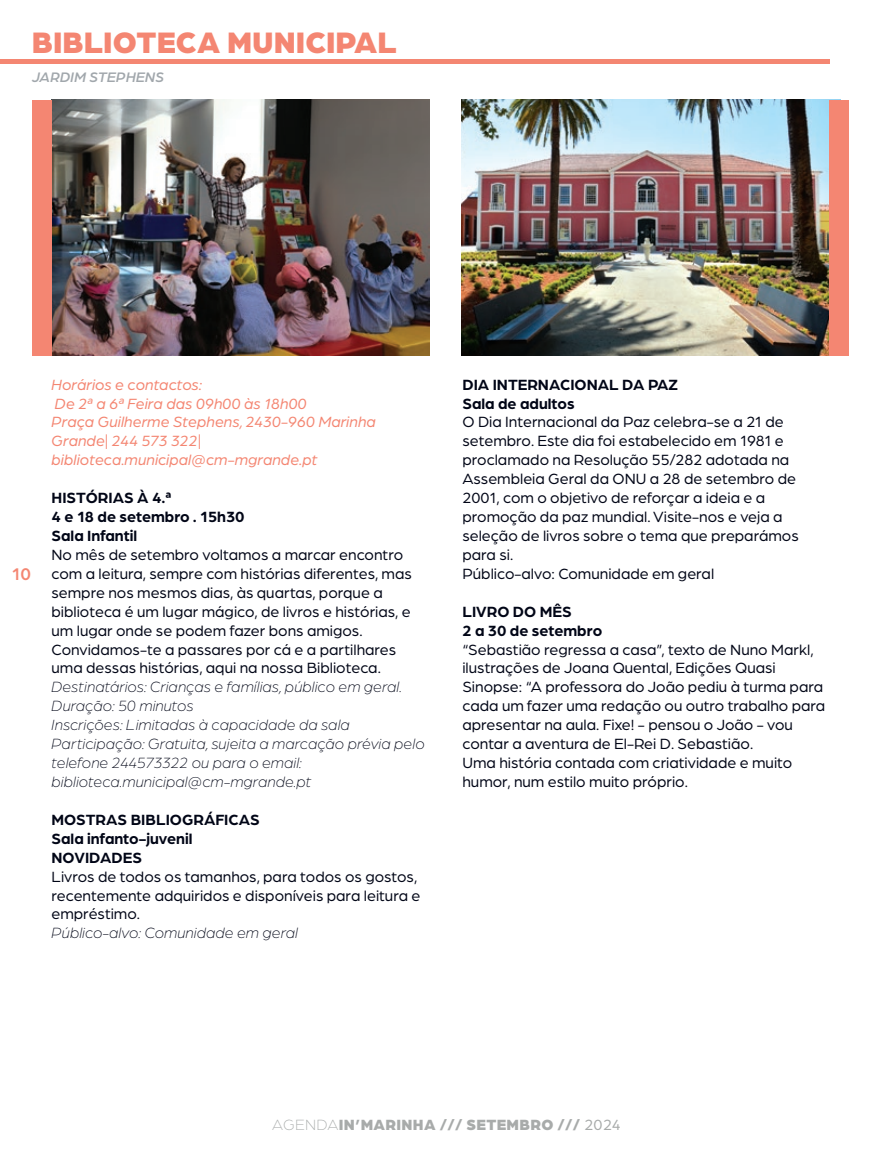
<style>
.page{position:relative;width:893px;height:1149px;background:#fff}
.page>*{position:absolute;margin:0;border:0;box-sizing:border-box;transform-origin:0 0}
.t1{font:900 31.5px "Arboria";color:#f48672}
.t2{font:500 18px "Arboria";color:#f48672}
.t3{font:15.75px/18.9px "Arboria";color:#000516}
.t4{font:italic 300 15.75px/18.9px "Arboria";color:#000516}
.t5{font:700 15.75px/18.9px "Arboria";color:#000516}
.t6{font:italic 15.75px/18.9px "Arboria";color:#f48672}
.t7{font:900 15.75px "Arboria";letter-spacing:.02em;color:#a8abaa}
.t8{font:italic 500 14.62px "Arboria";color:#a1a7ac}
.s1{font-weight:300}
.s2{font-weight:400}
</style>
<div class="page">
<img style="left:461px;top:99px;width:379px;height:256px">
<img style="left:52px;top:100px;width:377px;height:255px">
<div style="left:32px;top:100px;width:20px;height:255px;background:#f48672"></div>
<div style="left:829px;top:100px;width:20px;height:255px;background:#f48672"></div>
<div style="left:0;top:59px;width:829px;height:5px;background:#f48672"></div>
<h1 class="t1" style="left:32px;top:19px;width:366px">BIBLIOTECA MUNICIPAL</h1>
<p class="t8" style="left:32px;top:67px;width:134px">JARDIM STEPHENS</p>
<p class="t2" style="left:12px;top:561px;width:21px">10</p>
<p class="t6" style="left:52px;top:374px;width:326px">Horários e contactos:<br>De 2ª a 6ª Feira das 09h00 às 18h00<br>Praça Guilherme Stephens, 2430-960 Marinha<br>Grande| 244 573 322| biblioteca.municipal@cm-mgrande.pt</p>
<p class="t5" style="left:52px;top:487px;width:195px">HISTÓRIAS À 4.ª<br>4 e 18 de setembro . 15h30<br>Sala Infantil</p>
<p class="t3" style="left:52px;top:544px;width:362px">No mês de setembro voltamos a marcar encontro com a leitura, sempre com histórias diferentes, mas sempre nos mesmos dias, às quartas, porque a biblioteca é um lugar mágico, de livros e histórias, e um lugar onde se podem fazer bons amigos.<br>Convidamos-te a passares por cá e a partilhares uma dessas histórias, aqui na nossa Biblioteca.</p>
<p class="t4" style="left:52px;top:677px;width:375px">Destinatários: Crianças e famílias, público em geral.<br>Duração: 50 minutos<br>Inscrições: Limitadas à capacidade da sala Participação: Gratuita, sujeita a marcação prévia pelo telefone 244573322 ou para o email: biblioteca.municipal@cm-mgrande.pt</p>
<p class="t5" style="left:52px;top:808px;width:210px">MOSTRAS BIBLIOGRÁFICAS<br>Sala infanto-juvenil<br>NOVIDADES</p>
<p class="t3" style="left:52px;top:865px;width:370px">Livros de todos os tamanhos, para todos os gostos, recentemente adquiridos e disponíveis para leitura e empréstimo.</p>
<p class="t4" style="left:52px;top:922px;width:248px">Público-alvo: Comunidade em geral</p>
<p class="t5" style="left:462px;top:374px;width:217px">DIA INTERNACIONAL DA PAZ<br>Sala de adultos</p>
<p class="t3" style="left:462px;top:412px;width:338px">O Dia Internacional da Paz celebra-se a 21 de setembro. Este dia foi estabelecido em 1981 e proclamado na Resolução 55/282 adotada na Assembleia Geral da ONU a 28 de setembro de 2001, com o objetivo de reforçar a ideia e a promoção da paz mundial. Visite-nos e veja a seleção de livros sobre o tema que preparámos para si.<br>Público-alvo: Comunidade em geral</p>
<p class="t5" style="left:462px;top:600px;width:141px">LIVRO DO MÊS<br>2 a 30 de setembro</p>
<p class="t3" style="left:462px;top:639px;width:364px">“Sebastião regressa a casa”, texto de Nuno Markl, ilustrações de Joana Quental, Edições Quasi Sinopse: “A professora do João pediu à turma para cada um fazer uma redação ou outro trabalho para apresentar na aula. Fixe! - pensou o João - vou contar a aventura de El-Rei D. Sebastião.<br>Uma história contada com criatividade e muito humor, num estilo muito próprio.</p>
<p class="t7" style="left:272px;top:1112px;width:350px"><span class="s1">AGENDA</span>IN’MARINHA /// SETEMBRO /// <span class="s2">2024</span></p>
</div>
